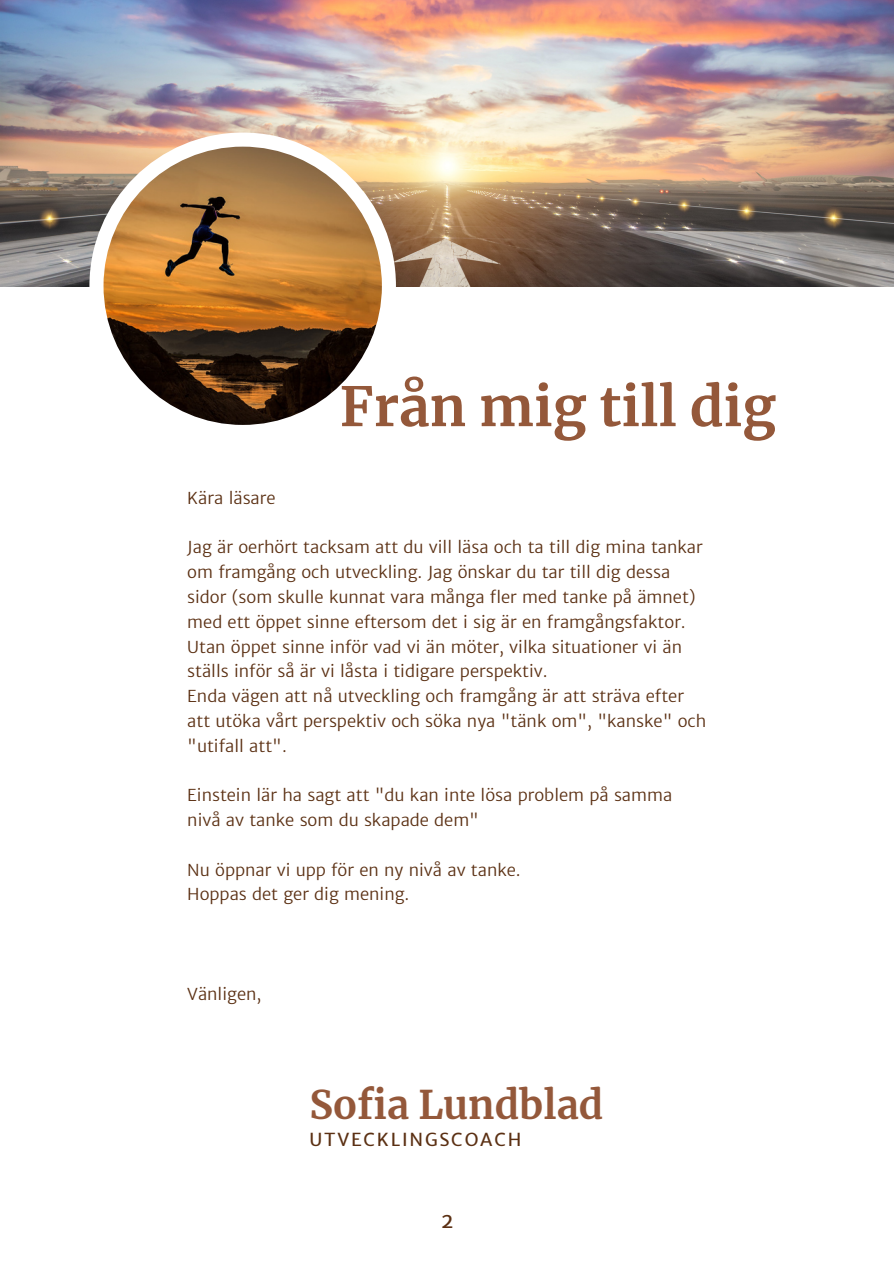
<style>
.page{position:relative;width:894px;height:1264px;background:#fff}
.page>*{position:absolute;margin:0;border:0;box-sizing:border-box;transform-origin:0 0}
.t1{font:700 54px "Merriweather";color:#94583a}
.t2{font:700 39px "Merriweather";color:#94583a}
.t3{font:21px "Merriweather Sans";color:#5b3013}
.t4{font:18px "Merriweather Sans";letter-spacing:.1em;color:#5b3013}
.t5{font:300 16.5px/24.8px "Merriweather Sans";color:#5b3013}
</style>
<div class="page">
<img style="left:0;top:0;width:893px;height:286px">
<div style="left:89px;top:132px;width:307px;height:307px;background:#fff;border-radius:50%"></div>
<img style="left:103px;top:147px;width:279px;height:278px;border-radius:50%">
<p class="t1" style="left:340px;top:373px;width:437px">Från mig till dig</p>
<p class="t5" style="left:187px;top:485px;width:90px">Kära läsare</p>
<p class="t5" style="left:187px;top:535px;width:517px">Jag är oerhört tacksam att du vill läsa och ta till dig mina tankar om framgång och utveckling. Jag önskar du tar till dig dessa sidor (som skulle kunnat vara många fler med tanke på ämnet) med ett öppet sinne eftersom det i sig är en framgångsfaktor.<br>Utan öppet sinne inför vad vi än möter, vilka situationer vi än ställs inför så är vi låsta i tidigare perspektiv.</p>
<p class="t5" style="left:187px;top:684px;width:520px">Enda vägen att nå utveckling och framgång är att sträva efter att utöka vårt perspektiv och söka nya "tänk om", "kanske" och "utifall att".</p>
<p class="t5" style="left:187px;top:783px;width:486px">Einstein lär ha sagt att "du kan inte lösa problem på samma nivå av tanke som du skapade dem"</p>
<p class="t5" style="left:187px;top:857px;width:335px">Nu öppnar vi upp för en ny nivå av tanke.</p>
<p class="t5" style="left:187px;top:882px;width:223px">Hoppas det ger dig mening.</p>
<p class="t5" style="left:187px;top:981px;width:76px">Vänligen,</p>
<p class="t2" style="left:309px;top:1080px;width:295px">Sofia Lundblad</p>
<p class="t4" style="left:309px;top:1128px;width:213px">UTVECKLINGSCOACH</p>
<p class="t3" style="left:440px;top:1207px;width:15px">2</p>
</div>
